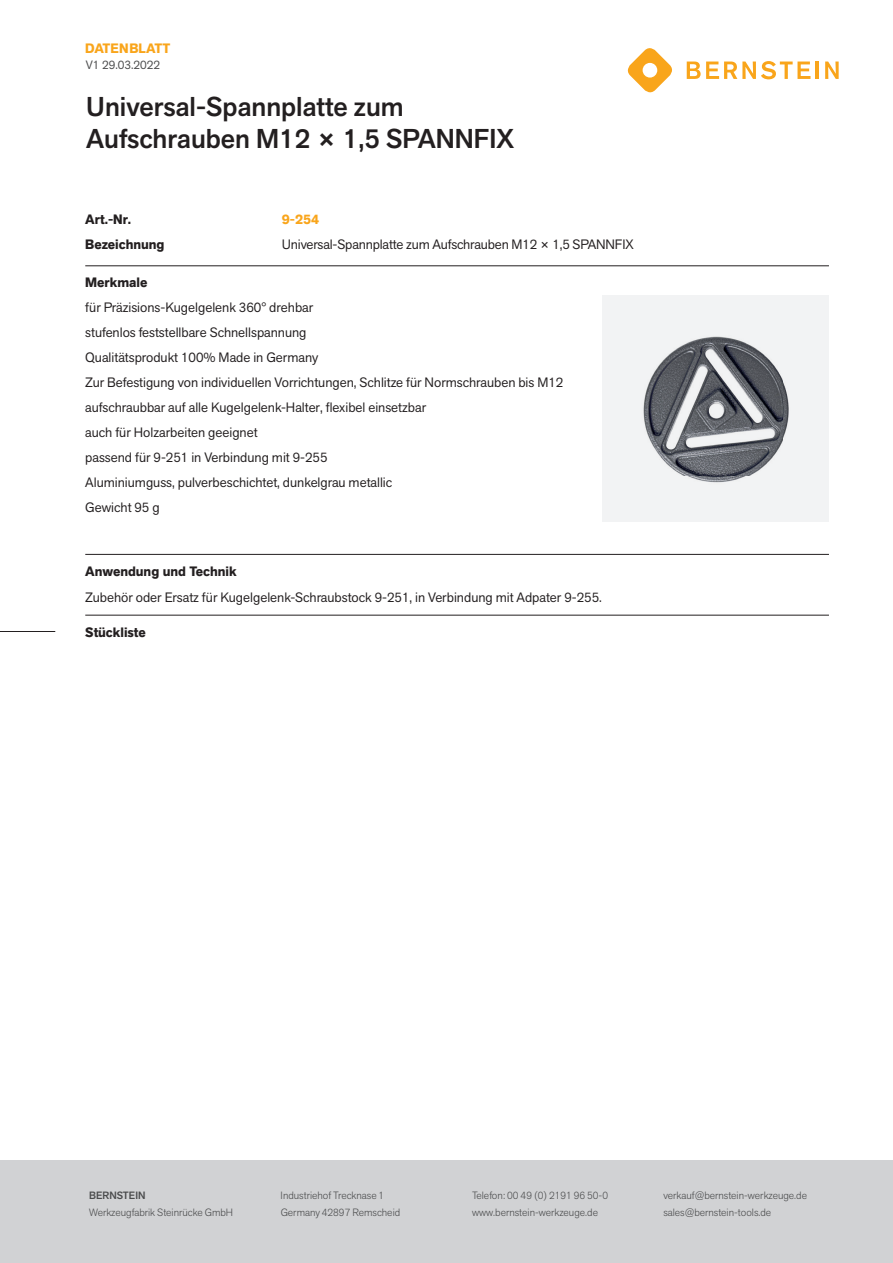
<style>
.page{position:relative;width:893px;height:1263px;background:#fff}
.page>*{position:absolute;margin:0;border:0;box-sizing:border-box;transform-origin:0 0}
.t1{font:500 27px/32.4px "Akzid Grtsk Next";color:#231f20}
.t2{font:13.5px/25px "Akzid Grtsk Next";color:#231f20}
.t3{font:700 13.5px "Akzid Grtsk Next";color:#231f20}
.t4{font:700 13.5px "Akzid Grtsk Next";letter-spacing:.01em;color:#f9a51b}
.t5{font:12px "Akzid Grtsk Next";color:#4b4c4d}
.t6{font:300 10.5px "Akzid Grtsk Next";color:#4b4c4d}
.t7{font:500 10.5px "Akzid Grtsk Next";color:#4b4c4d}
</style>
<div class="page">
<div style="left:0;top:1161px;width:893px;height:102px;background:#d1d2d4"></div>
<hr style="left:85px;top:266px;width:744px;height:1px;background:#231f20">
<hr style="left:85px;top:554px;width:744px;height:1px;background:#231f20">
<div style="left:602px;top:295px;width:227px;height:227px;background:#f2f3f4"></div>
<img style="left:643px;top:336px;width:146px;height:147px">
<hr style="left:85px;top:615px;width:744px;height:1px;background:#231f20">
<svg style="left:627px;top:48px;width:45px;height:45px"></svg>
<svg style="left:687px;top:61px;width:123px;height:18px"></svg>
<hr style="left:815px;top:62px;width:4px;height:17px;background:#f9a51b">
<svg style="left:825px;top:62px;width:14px;height:17px"></svg>
<hr style="left:0;top:631px;width:55px;height:1px;background:#231f20">
<p class="t4" style="left:85px;top:39px;width:87px">DATENBLATT</p>
<p class="t5" style="left:86px;top:57px;width:76px">V1 29.03.2022</p>
<h1 class="t1" style="left:86px;top:90px;width:429px">Universal-Spannplatte zum<br>Aufschrauben M12 × 1,5 SPANNFIX</h1>
<p class="t3" style="left:85px;top:210px;width:48px">Art.-Nr.</p>
<p class="t4" style="left:282px;top:210px;width:39px">9-254</p>
<p class="t3" style="left:85px;top:235px;width:81px">Bezeichnung</p>
<p class="t2" style="left:282px;top:231px;width:353px">Universal-Spannplatte zum Aufschrauben M12 × 1,5 SPANNFIX</p>
<p class="t3" style="left:85px;top:274px;width:64px">Merkmale</p>
<p class="t2" style="left:85px;top:295px;width:480px">für Präzisions-Kugelgelenk 360° drehbar<br>stufenlos feststellbare Schnellspannung<br>Qualitätsprodukt 100% Made in Germany<br>Zur Befestigung von individuellen Vorrichtungen, Schlitze für Normschrauben bis M12 aufschraubbar auf alle Kugelgelenk-Halter, flexibel einsetzbar<br>auch für Holzarbeiten geeignet<br>passend für 9-251 in Verbindung mit 9-255<br>Aluminiumguss, pulverbeschichtet, dunkelgrau metallic<br>Gewicht 95 g</p>
<p class="t3" style="left:85px;top:562px;width:153px">Anwendung und Technik</p>
<p class="t2" style="left:85px;top:585px;width:518px">Zubehör oder Ersatz für Kugelgelenk-Schraubstock 9-251, in Verbindung mit Adpater 9-255.</p>
<p class="t3" style="left:85px;top:623px;width:62px">Stückliste</p>
<p class="t7" style="left:89px;top:1189px;width:58px">BERNSTEIN</p>
<p class="t6" style="left:281px;top:1189px;width:105px">Industriehof Trecknase 1</p>
<p class="t6" style="left:472px;top:1189px;width:138px">Telefon: 00 49 (0) 2191 96 50-0</p>
<p class="t6" style="left:663px;top:1189px;width:145px">verkauf@bernstein-werkzeuge.de</p>
<p class="t6" style="left:89px;top:1205px;width:145px">Werkzeugfabrik Steinrücke GmbH</p>
<p class="t6" style="left:281px;top:1205px;width:121px">Germany 42897 Remscheid</p>
<p class="t6" style="left:472px;top:1205px;width:127px">www.bernstein-werkzeuge.de</p>
<p class="t6" style="left:663px;top:1205px;width:109px">sales@bernstein-tools.de</p>
</div>
